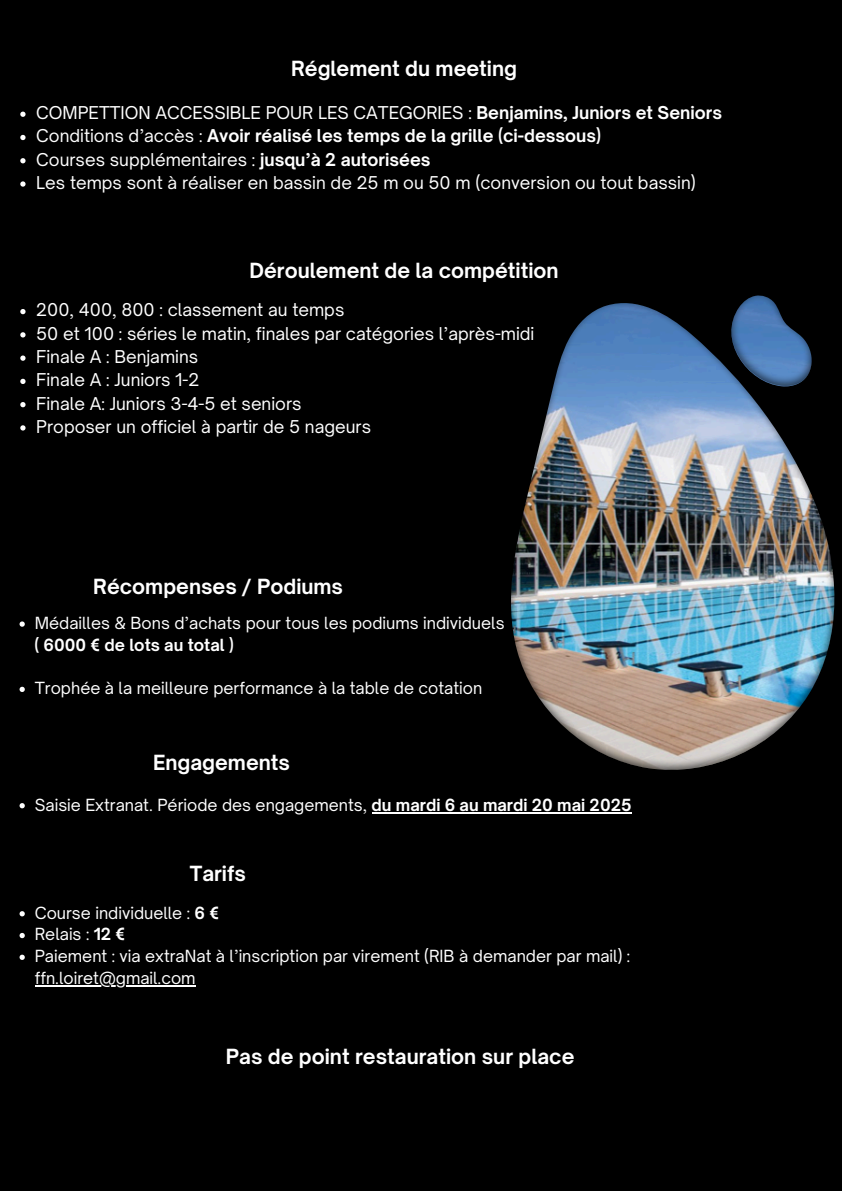
<style>
.page{position:relative;width:842px;height:1191px;background:#fff}
.page>*{position:absolute;margin:0;border:0;box-sizing:border-box;transform-origin:0 0}
.t1{font:700 20px "Open Sauce One";color:#fff}
.t2{font:16.9px "Open Sauce One";color:#fff}
.t3{font:700 16.9px "Open Sauce One";color:#fff}
.t4{font:16px "Open Sauce One";color:#fff}
.t5{font:700 16px "Open Sauce One";color:#fff}
.s1{font-weight:700}
.s2{font-weight:400}
</style>
<div class="page">
<div style="left:0;top:0;width:842px;height:1190px;background:#000"></div>
<img style="left:511px;top:295px;width:323px;height:474px">
<svg style="left:20px;top:621px;width:5px;height:5px"></svg>
<svg style="left:20px;top:686px;width:5px;height:6px"></svg>
<svg style="left:20px;top:803px;width:5px;height:5px"></svg>
<hr style="left:372px;top:812px;width:260px;height:1px;background:#fff">
<svg style="left:20px;top:911px;width:5px;height:5px"></svg>
<svg style="left:20px;top:932px;width:5px;height:6px"></svg>
<svg style="left:20px;top:954px;width:5px;height:5px"></svg>
<hr style="left:35px;top:985px;width:161px;height:1px;background:#fff">
<svg style="left:20px;top:112px;width:6px;height:5px"></svg>
<svg style="left:20px;top:135px;width:6px;height:5px"></svg>
<svg style="left:20px;top:158px;width:6px;height:5px"></svg>
<svg style="left:20px;top:181px;width:6px;height:6px"></svg>
<svg style="left:20px;top:309px;width:6px;height:5px"></svg>
<svg style="left:20px;top:332px;width:6px;height:5px"></svg>
<svg style="left:20px;top:355px;width:6px;height:6px"></svg>
<svg style="left:20px;top:379px;width:6px;height:5px"></svg>
<svg style="left:20px;top:402px;width:6px;height:5px"></svg>
<svg style="left:20px;top:425px;width:6px;height:5px"></svg>
<h1 class="t1" style="left:291px;top:56px;width:227px">Réglement du meeting</h1>
<p class="t2" style="left:36px;top:102px;width:687px">COMPETTION ACCESSIBLE POUR LES CATEGORIES : <span class="s1">Benjamins, Juniors et Seniors</span></p>
<h2 class="t3" style="left:36px;top:125px;width:566px"><span class="s2">Conditions d’accès :</span> Avoir réalisé les temps de la grille (ci-dessous)</h2>
<p class="t2" style="left:36px;top:149px;width:396px">Courses supplémentaires : <span class="s1">jusqu’à 2 autorisées</span></p>
<p class="t2" style="left:36px;top:172px;width:661px">Les temps sont à réaliser en bassin de 25 m ou 50 m (conversion ou tout bassin)</p>
<p class="t1" style="left:250px;top:258px;width:311px">Déroulement de la compétition</p>
<h1 class="t2" style="left:36px;top:299px;width:310px">200, 400, 800 : classement au temps</h1>
<p class="t2" style="left:36px;top:323px;width:500px">50 et 100 : séries le matin, finales par catégories l’après-midi</p>
<p class="t2" style="left:36px;top:346px;width:163px">Finale A : Benjamins</p>
<p class="t2" style="left:36px;top:369px;width:165px">Finale A : Juniors 1-2</p>
<h1 class="t2" style="left:36px;top:392px;width:267px">Finale A: Juniors 3-4-5 et seniors</h1>
<p class="t2" style="left:36px;top:416px;width:336px">Proposer un officiel à partir de 5 nageurs</p>
<p class="t1" style="left:93px;top:573px;width:251px">Récompenses / Podiums</p>
<p class="t4" style="left:35px;top:613px;width:471px">Médailles &amp; Bons d’achats pour tous les podiums individuels</p>
<p class="t5" style="left:34px;top:634px;width:201px">( 6000 € de lots au total )</p>
<p class="t4" style="left:35px;top:678px;width:449px">Trophée à la meilleure performance à la table de cotation</p>
<p class="t1" style="left:153px;top:750px;width:138px">Engagements</p>
<p class="t4" style="left:35px;top:794px;width:598px">Saisie Extranat. Période des engagements, <span class="s1">du mardi 6 au mardi 20 mai 2025</span></p>
<p class="t1" style="left:190px;top:861px;width:58px">Tarifs</p>
<p class="t4" style="left:35px;top:902px;width:186px">Course individuelle : <span class="s1">6 €</span></p>
<p class="t4" style="left:35px;top:924px;width:92px">Relais : <span class="s1">12 €</span></p>
<p class="t4" style="left:35px;top:946px;width:597px">Paiement : via extraNat à l’inscription par virement (RIB à demander par mail) :</p>
<p class="t4" style="left:35px;top:967px;width:162px">ffn.loiret@gmail.com</p>
<p class="t1" style="left:226px;top:1044px;width:350px">Pas de point restauration sur place</p>
</div>
